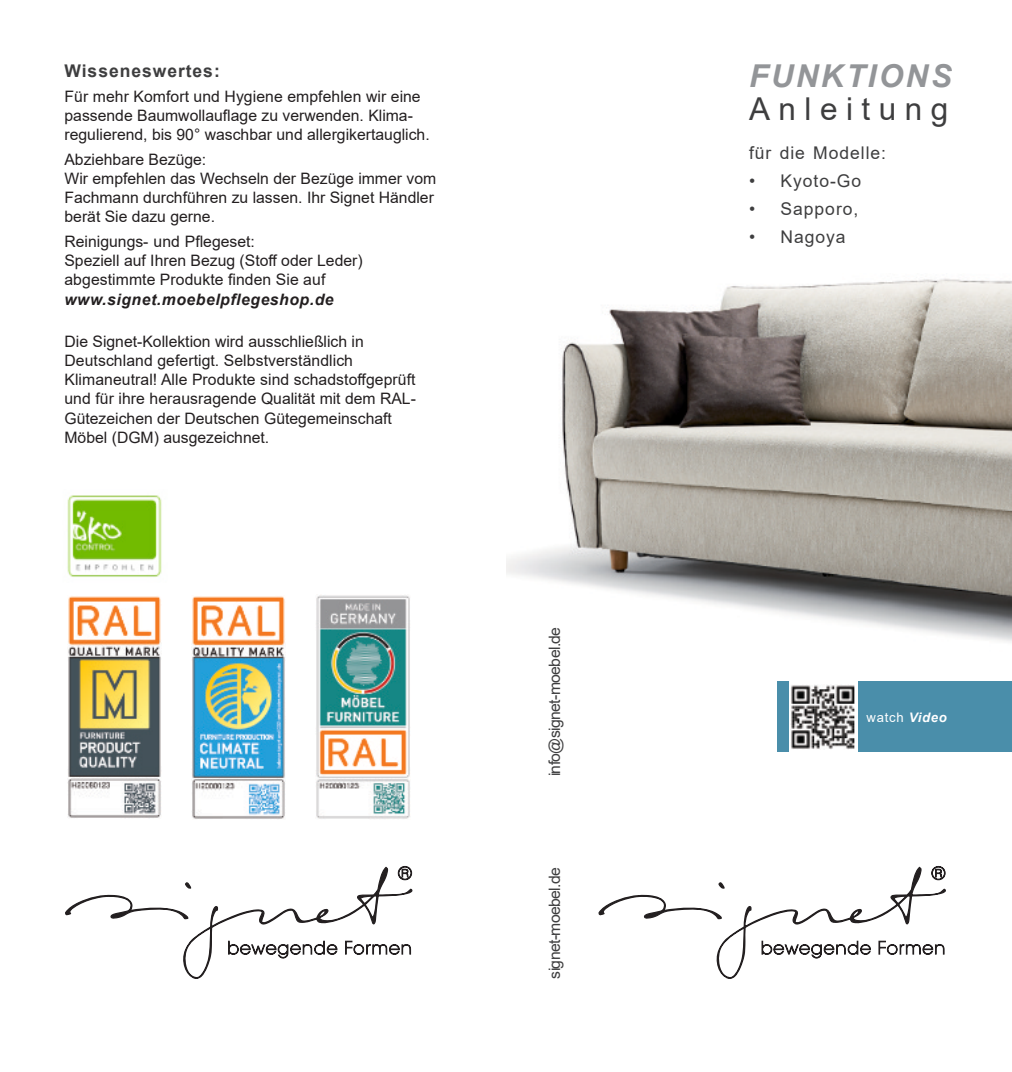
<style>
.page{position:relative;width:1012px;height:1072px;background:#fff}
.page>*{position:absolute;margin:0;border:0;box-sizing:border-box;transform-origin:0 0}
.t1{font:italic 700 31.5px "Arial";letter-spacing:.075em;color:#939598}
.t2{font:31.5px "Arial";letter-spacing:.27em;color:#3e3e3f}
.t3{font:17.5px "Arial";letter-spacing:.055em;color:#3e3e3f}
.t4{font:700 17.5px "Arial";letter-spacing:.055em;color:#3e3e3f}
.t5{font:15.75px/19.2px "Arial";color:#231f20}
.t6{font:15.75px "Arial";letter-spacing:-.04em;color:#3e3e3f}
.t7{font:italic 700 15.75px "Arial";letter-spacing:.035em;color:#231f20}
.t8{font:13.12px "Arial";letter-spacing:.055em;color:#fff}
.s1{font-weight:700;font-style:italic}
</style>
<div class="page">
<img style="left:506px;top:278px;width:506px;height:364px">
<div style="left:858px;top:682px;width:154px;height:70px;background:#4a8eaa"></div>
<div style="left:777px;top:681px;width:12px;height:70px;background:#4a8eaa"></div>
<img style="left:790px;top:685px;width:65px;height:65px">
<svg style="left:599px;top:866px;width:347px;height:112px"></svg>
<svg style="left:65px;top:866px;width:348px;height:112px"></svg>
<img style="left:68px;top:596px;width:93px;height:222px">
<img style="left:192px;top:596px;width:93px;height:223px">
<img style="left:316px;top:595px;width:94px;height:224px">
<img style="left:67px;top:495px;width:95px;height:82px">
<p class="t4" style="left:64px;top:64px;width:157px">Wisseneswertes:</p>
<p class="t5" style="left:64px;top:88px;width:367px">Für mehr Komfort und Hygiene empfehlen wir eine passende Baumwollauflage zu verwenden. Klima&shy;regulierend, bis 90° waschbar und allergikertauglich.</p>
<p class="t5" style="left:64px;top:151px;width:373px">Abziehbare Bezüge:<br>Wir empfehlen das Wechseln der Bezüge immer vom Fachmann durchführen zu lassen. Ihr Signet Händler berät Sie dazu gerne.</p>
<p class="t5" style="left:64px;top:233px;width:300px">Reinigungs- und Pflegeset:<br>Speziell auf Ihren Bezug (Stoff oder Leder) abgestimmte Produkte finden Sie auf</p>
<p class="t7" style="left:64px;top:293px;width:271px">www.signet.moebelpflegeshop.de</p>
<p class="t5" style="left:64px;top:333px;width:353px">Die Signet-Kollektion wird ausschließlich in Deutschland gefertigt. Selbstverständlich Klimaneutral! Alle Produkte sind schadstoffgeprüft und für ihre herausragende Qualität mit dem RAL-Gütezeichen der Deutschen Gütegemeinschaft Möbel (DGM) ausgezeichnet.</p>
<p class="t6" style="left:549px;top:776px;width:151px;rotate:-90deg">info@signet-moebel.de</p>
<p class="t6" style="left:549px;top:978px;width:113px;rotate:-90deg">signet-moebel.de</p>
<h1 class="t1" style="left:749px;top:64px;width:204px">FUNKTIONS</h1>
<h1 class="t2" style="left:749px;top:97px;width:201px">Anleitung</h1>
<p class="t3" style="left:749px;top:146px;width:139px">für die Modelle:</p>
<p class="t3" style="left:749px;top:174px;width:114px">• Kyoto-Go</p>
<p class="t3" style="left:749px;top:202px;width:111px">• Sapporo,</p>
<p class="t3" style="left:749px;top:230px;width:98px">• Nagoya</p>
<p class="t8" style="left:867px;top:712px;width:82px">watch <span class="s1">Video</span></p>
</div>
